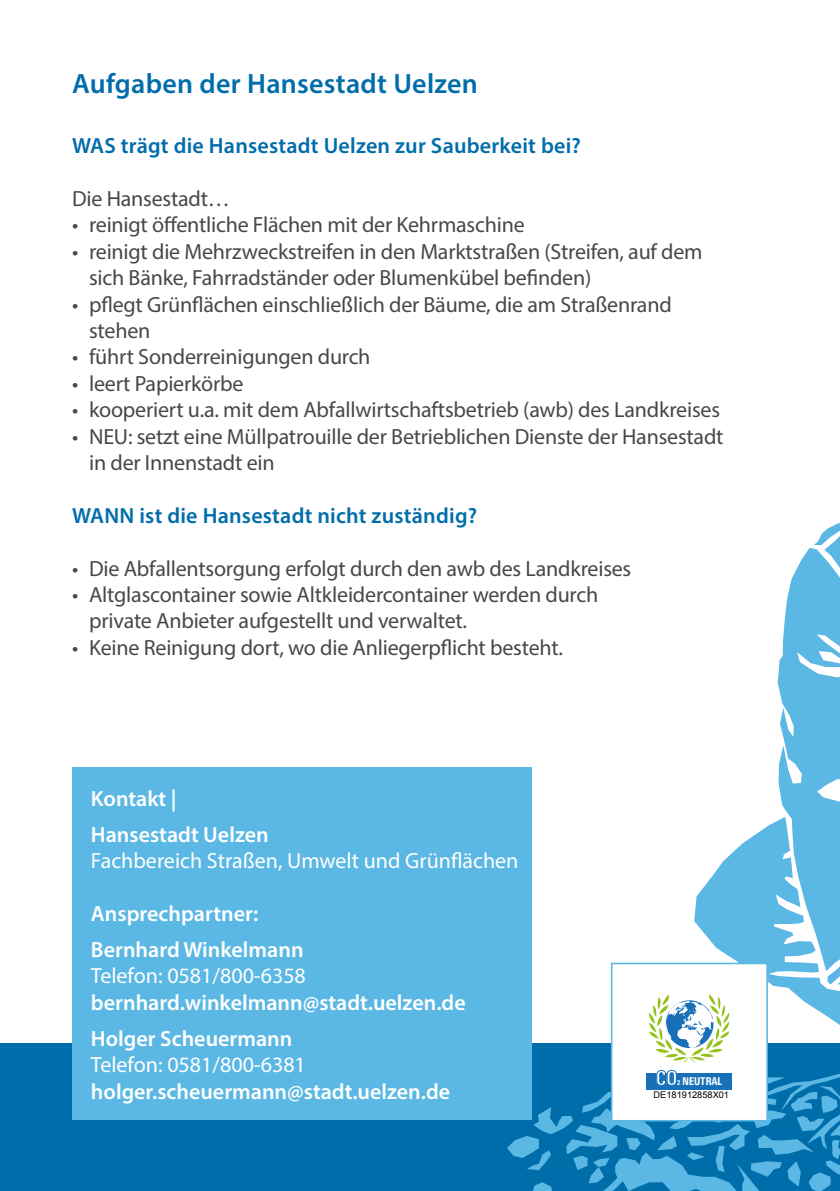
<style>
.page{position:relative;width:840px;height:1191px;background:#fff}
.page>*{position:absolute;margin:0;border:0;box-sizing:border-box;transform-origin:0 0}
.t1{font:600 28px "Myriad Pro";letter-spacing:.01em;color:#006dab}
.t2{font:22px/26.4px "Myriad Pro";letter-spacing:-.01em;color:#484847}
.t3{font:600 22px/36px "Myriad Pro";color:#fff}
.t4{font:22px "Myriad Pro";color:#fff}
.t5{font:600 22px "Myriad Pro";letter-spacing:.01em;color:#006dab}
.t6{font:19.4px "Univers SB Med Con";color:#fff}
.t7{font:10.6px "Univers SB Med Con";color:#fff}
.t8{font:9.2px "Arial";color:#000}
.s1{font-size:6.4px}
</style>
<div class="page">
<div style="left:0;top:1043px;width:839px;height:148px;background:#006dab"></div>
<div style="left:72px;top:767px;width:459px;height:353px;background:#5bb8e4"></div>
<svg style="left:507px;top:523px;width:332px;height:668px"></svg>
<p class="t1" style="left:72px;top:66px;width:407px">Aufgaben der Hansestadt Uelzen</p>
<p class="t5" style="left:72px;top:132px;width:510px">WAS trägt die Hansestadt Uelzen zur Sauberkeit bei?</p>
<p class="t2" style="left:72px;top:185px;width:159px">Die Hansestadt…</p>
<p class="t2" style="left:72px;top:211px;width:454px">• reinigt öffentliche Flächen mit der Kehrmaschine</p>
<p class="t2" style="left:89px;top:238px;width:614px;text-indent:-17px">• reinigt die Mehrzweckstreifen in den Marktstraßen (Streifen, auf dem sich Bänke, Fahrradständer oder Blumenkübel befinden)</p>
<p class="t2" style="left:89px;top:290px;width:584px;text-indent:-17px">• pflegt Grünflächen einschließlich der Bäume, die am Straßenrand stehen</p>
<p class="t2" style="left:72px;top:343px;width:300px">• führt Sonderreinigungen durch</p>
<p class="t2" style="left:72px;top:370px;width:173px">• leert Papierkörbe</p>
<p class="t2" style="left:72px;top:396px;width:649px">• kooperiert u.a. mit dem Abfallwirtschaftsbetrieb (awb) des Landkreises</p>
<p class="t2" style="left:89px;top:422px;width:635px;text-indent:-17px">• NEU: setzt eine Müllpatrouille der Betrieblichen Dienste der Hansestadt in der Innenstadt ein</p>
<p class="t5" style="left:72px;top:501px;width:406px">WANN ist die Hansestadt nicht zuständig?</p>
<p class="t2" style="left:72px;top:554px;width:560px">• Die Abfallentsorgung erfolgt durch den awb des Landkreises</p>
<p class="t2" style="left:89px;top:581px;width:510px;text-indent:-17px">• Altglascontainer sowie Altkleidercontainer werden durch private Anbieter aufgestellt und verwaltet.</p>
<p class="t2" style="left:72px;top:634px;width:492px">• Keine Reinigung dort, wo die Anliegerpflicht besteht.</p>
<p class="t3" style="left:91px;top:780px;width:179px">Kontakt |<br>Hansestadt Uelzen</p>
<p class="t4" style="left:91px;top:847px;width:429px">Fachbereich Straßen, Umwelt und Grünflächen</p>
<p class="t3" style="left:91px;top:895px;width:214px">Ansprechpartner:<br>Bernhard Winkelmann</p>
<p class="t4" style="left:91px;top:962px;width:216px">Telefon: 0581/800-6358</p>
<p class="t3" style="left:91px;top:984px;width:376px">bernhard.winkelmann@stadt.uelzen.de<br>Holger Scheuermann</p>
<p class="t4" style="left:91px;top:1051px;width:216px">Telefon: 0581/800-6381</p>
<p class="t3" style="left:91px;top:1072px;width:360px">holger.scheuermann@stadt.uelzen.de</p>
<p class="t6" style="left:655px;top:1066px;width:23px">CO</p>
<p class="t7" style="left:677px;top:1075px;width:46px"><span class="s1">2</span> NEUTRAL</p>
<p class="t8" style="left:653px;top:1088px;width:77px">DE181912858X01</p>
</div>
